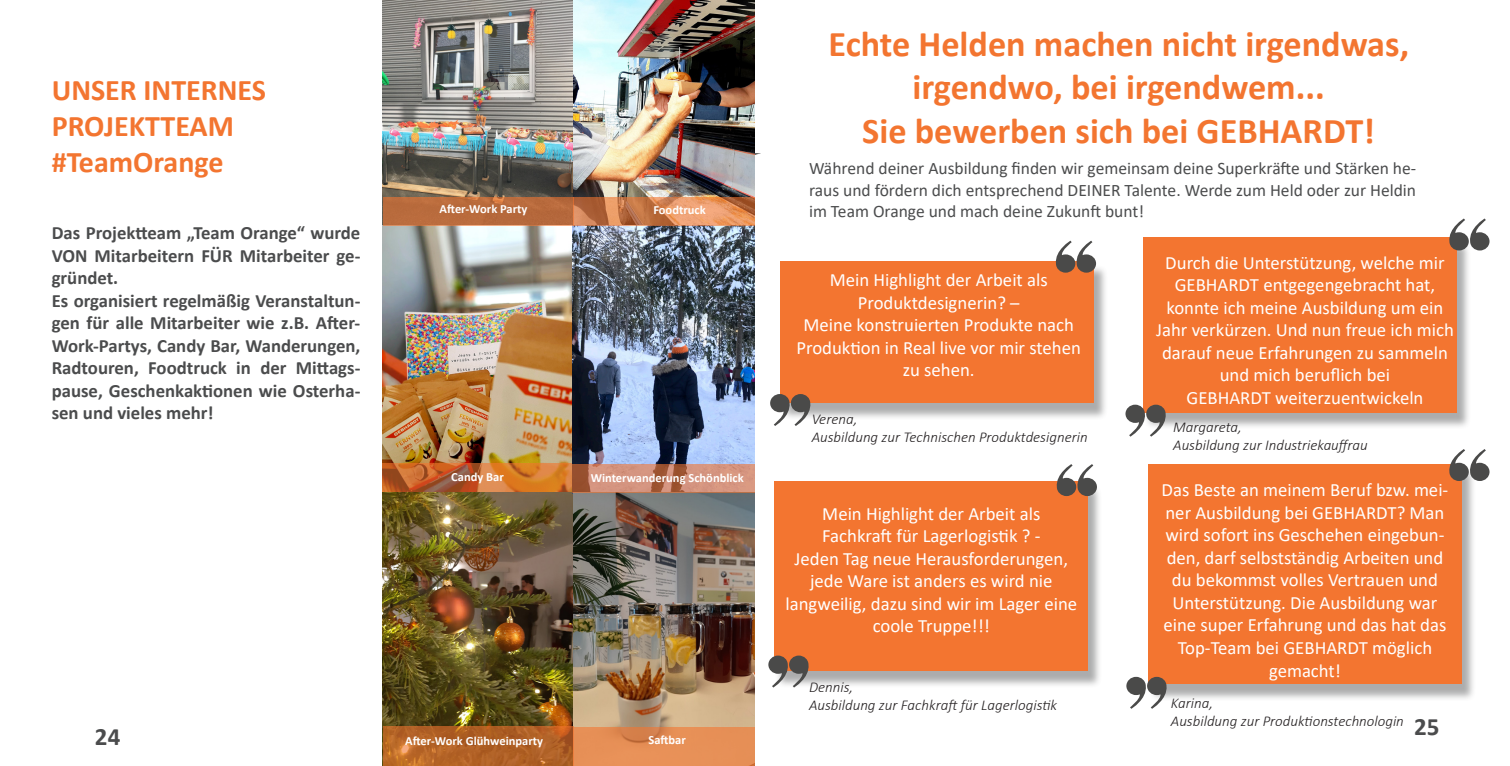
<style>
.page{position:relative;width:1510px;height:766px;background:#fff}
.page>*{position:absolute;margin:0;border:0;box-sizing:border-box;transform-origin:0 0}
.t1{font:700 36.25px/43.5px "Calibri";color:#f37530;text-align:center}
.t2{font:700 30px "Calibri";color:#f37530}
.t3{font:700 25px "Calibri";color:#4b4c4d}
.t4{font:18.75px/22.5px "Calibri";color:#fff;text-align:center}
.t5{font:700 18.75px/22.5px "Calibri";color:#4b4c4d;text-align:justify}
.t6{font:17.5px/21px "Calibri";color:#4b4c4d;text-align:justify}
.t7{font:italic 300 15px "Calibri";color:#231f20}
.t8{font:700 12.5px "Calibri";color:#fff}
</style>
<div class="page">
<img style="left:383px;top:0;width:372px;height:726px">
<svg style="left:573px;top:197px;width:182px;height:28px;background:#d18354"></svg>
<div style="left:383px;top:198px;width:190px;height:28px;background:#b96b3c"></div>
<svg style="left:383px;top:463px;width:189px;height:29px;background:#c56c2e"></svg>
<svg style="left:572px;top:464px;width:183px;height:28px;background:#c8856d"></svg>
<svg style="left:383px;top:725px;width:190px;height:40px;background:#b16226"></svg>
<svg style="left:573px;top:726px;width:182px;height:39px;background:#e48e56"></svg>
<div style="left:1149px;top:467px;width:327px;height:234px;background:#4b4c4d;opacity:.46"></div>
<div style="left:1148px;top:464px;width:314px;height:220px;background:#f37530"></div>
<div style="left:775px;top:484px;width:327px;height:203px;background:#4b4c4d;opacity:.46"></div>
<div style="left:774px;top:481px;width:314px;height:190px;background:#f37530"></div>
<div style="left:1143px;top:240px;width:327px;height:189px;background:#4b4c4d;opacity:.46"></div>
<div style="left:1143px;top:237px;width:313px;height:176px;background:#f37530"></div>
<div style="left:780px;top:264px;width:327px;height:156px;background:#4b4c4d;opacity:.46"></div>
<div style="left:780px;top:261px;width:313px;height:142px;background:#f37530"></div>
<svg style="left:770px;top:394px;width:41px;height:32px"></svg>
<svg style="left:1055px;top:240px;width:41px;height:32px"></svg>
<svg style="left:768px;top:655px;width:42px;height:32px"></svg>
<svg style="left:1056px;top:464px;width:41px;height:32px"></svg>
<svg style="left:1125px;top:404px;width:42px;height:32px"></svg>
<svg style="left:1449px;top:218px;width:40px;height:32px"></svg>
<svg style="left:1126px;top:676px;width:41px;height:32px"></svg>
<svg style="left:1449px;top:449px;width:40px;height:32px"></svg>
<p class="t2" style="left:52px;top:69px;width:216px">UNSER INTERNES</p>
<p class="t2" style="left:52px;top:105px;width:184px">PROJEKTTEAM</p>
<p class="t2" style="left:52px;top:141px;width:173px">#TeamOrange</p>
<p class="t5" style="left:52px;top:221px;width:310px">Das Projektteam „Team Orange“ wurde VON Mitarbeitern FÜR Mitarbeiter ge&shy;gründet.</p>
<p class="t5" style="left:52px;top:289px;width:310px">Es organisiert regelmäßig Veranstaltun&shy;gen für alle Mitarbeiter wie z.B. After-Work-Partys, Candy Bar, Wanderungen, Radtouren, Foodtruck in der Mittags&shy;pause, Geschenkaktionen wie Osterha&shy;sen und vieles mehr!</p>
<p class="t8" style="left:439px;top:200px;width:89px">After-Work Party</p>
<p class="t8" style="left:653px;top:201px;width:54px">Foodtruck</p>
<p class="t8" style="left:451px;top:468px;width:54px">Candy Bar</p>
<p class="t8" style="left:591px;top:468px;width:155px">Winterwanderung Schönblick</p>
<p class="t3" style="left:95px;top:718px;width:27px">24</p>
<p class="t8" style="left:405px;top:731px;width:139px">After-Work Glühweinparty</p>
<p class="t8" style="left:648px;top:730px;width:39px">Saftbar</p>
<p class="t1" style="left:828px;top:21px;width:582px">Echte Helden machen nicht irgendwas, irgendwo, bei irgendwem...</p>
<p class="t1" style="left:862px;top:108px;width:514px">Sie bewerben sich bei GEBHARDT!</p>
<p class="t6" style="left:809px;top:158px;width:608px">Während deiner Ausbildung finden wir gemeinsam deine Superkräfte und Stärken he&shy;raus und fördern dich entsprechend DEINER Talente. Werde zum Held oder zur Heldin im Team Orange und mach deine Zukunft bunt!</p>
<p class="t4" style="left:829px;top:268px;width:220px">Mein Highlight der Arbeit als</p>
<p class="t4" style="left:857px;top:291px;width:163px">Produktdesignerin? –</p>
<p class="t4" style="left:796px;top:313px;width:286px">Meine konstruierten Produkte nach<br>Produktion in Real live vor mir stehen zu sehen.</p>
<p class="t7" style="left:811px;top:410px;width:47px">Verena,</p>
<p class="t7" style="left:811px;top:428px;width:277px">Ausbildung zur Technischen Produktdesignerin</p>
<p class="t4" style="left:822px;top:501px;width:220px">Mein Highlight der Arbeit als</p>
<p class="t4" style="left:822px;top:524px;width:220px">Fachkraft für Lagerlogistik ? -</p>
<p class="t4" style="left:794px;top:546px;width:275px">Jeden Tag neue Herausforderungen,</p>
<p class="t4" style="left:810px;top:569px;width:244px">jede Ware ist anders es wird nie</p>
<p class="t4" style="left:785px;top:591px;width:293px">langweilig, dazu sind wir im Lager eine coole Truppe!!!</p>
<p class="t7" style="left:809px;top:677px;width:46px">Dennis,</p>
<p class="t7" style="left:809px;top:695px;width:250px">Ausbildung zur Fachkraft für Lagerlogistik</p>
<p class="t4" style="left:1165px;top:250px;width:281px">Durch die Unterstützung, welche mir</p>
<p class="t4" style="left:1156px;top:273px;width:299px">GEBHARDT entgegengebracht hat, konnte ich meine Ausbildung um ein<br>Jahr verkürzen. Und nun freue ich mich darauf neue Erfahrungen zu sammeln und mich beruflich bei</p>
<p class="t4" style="left:1186px;top:385px;width:238px">GEBHARDT weiterzuentwickeln</p>
<p class="t7" style="left:1173px;top:417px;width:70px">Margareta,</p>
<p class="t7" style="left:1173px;top:435px;width:196px">Ausbildung zur Industriekauffrau</p>
<p class="t4" style="left:1161px;top:478px;width:288px">Das Beste an meinem Beruf bzw. mei&shy;ner Ausbildung bei GEBHARDT? Man wird sofort ins Geschehen eingebun&shy;den, darf selbstständig Arbeiten und du bekommst volles Vertrauen und Unterstützung. Die Ausbildung war eine super Erfahrung und das hat das Top-Team bei GEBHARDT möglich</p>
<p class="t4" style="left:1269px;top:658px;width:73px">gemacht!</p>
<p class="t7" style="left:1170px;top:693px;width:44px">Karina,</p>
<p class="t7" style="left:1170px;top:711px;width:234px">Ausbildung zur Produktionstechnologin</p>
<h3 class="t3" style="left:1428px;top:698px;width:27px">27</h3>
<p class="t3" style="left:1414px;top:709px;width:27px">25</p>
</div>
